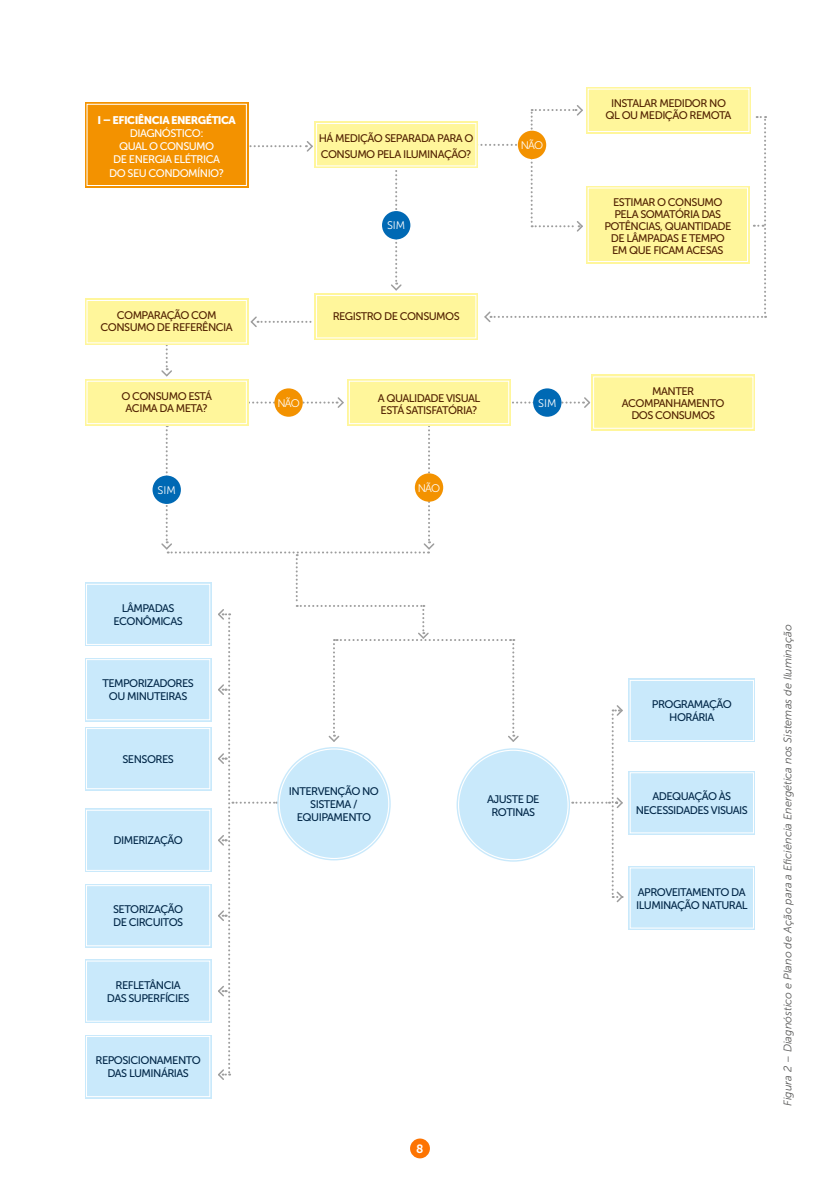
<style>
.page{position:relative;width:840px;height:1191px;background:#fff}
.page>*{position:absolute;margin:0;border:0;box-sizing:border-box;transform-origin:0 0}
.t1{font:12px "Museo Sans 700";color:#fff}
.t2{font:11px/12px "Museo Sans 500";letter-spacing:-.05em;color:#512000;text-align:center}
.t3{font:11px/13.2px "Museo Sans 500";letter-spacing:-.05em;color:#002647;text-align:center}
.t4{font:italic 11px "Museo Sans 300";color:#575756}
.t5{font:11px/13.2px "Museo Sans 500";letter-spacing:-.05em;color:#fff;text-align:center}
.t6{font:11px "Museo Sans 900";letter-spacing:-.05em;color:#fff}
.t7{font:11px "Museo Sans 300";letter-spacing:-.04em;color:#fff}
</style>
<div class="page">
<div style="left:410px;top:1138px;width:19px;height:20px;background:#fd7402;border-radius:50%"></div>
<svg style="left:572px;top:705px;width:51px;height:198px"></svg>
<svg style="left:160px;top:421px;width:359px;height:660px"></svg>
<svg style="left:248px;top:140px;width:65px;height:13px"></svg>
<svg style="left:161px;top:345px;width:11px;height:32px"></svg>
<svg style="left:248px;top:396px;width:96px;height:13px"></svg>
<svg style="left:510px;top:396px;width:80px;height:13px"></svg>
<svg style="left:389px;top:170px;width:14px;height:121px"></svg>
<svg style="left:472px;top:104px;width:293px;height:220px"></svg>
<svg style="left:250px;top:316px;width:62px;height:11px"></svg>
<div style="left:85px;top:582px;width:126px;height:64px;background:#c9e9fb"></div>
<div style="left:86px;top:584px;width:124px;height:61px;border:1px solid #fff"></div>
<div style="left:628px;top:678px;width:126px;height:64px;background:#c9e9fb"></div>
<div style="left:629px;top:680px;width:124px;height:61px;border:1px solid #fff"></div>
<div style="left:628px;top:771px;width:126px;height:63px;background:#c9e9fb"></div>
<div style="left:629px;top:772px;width:124px;height:61px;border:1px solid #fff"></div>
<div style="left:628px;top:866px;width:126px;height:64px;background:#c9e9fb"></div>
<div style="left:629px;top:867px;width:124px;height:61px;border:1px solid #fff"></div>
<div style="left:85px;top:657px;width:126px;height:64px;background:#c9e9fb"></div>
<div style="left:86px;top:659px;width:124px;height:61px;border:1px solid #fff"></div>
<div style="left:85px;top:726px;width:126px;height:64px;background:#c9e9fb"></div>
<div style="left:86px;top:728px;width:124px;height:61px;border:1px solid #fff"></div>
<div style="left:85px;top:808px;width:126px;height:64px;background:#c9e9fb"></div>
<div style="left:86px;top:809px;width:124px;height:62px;border:1px solid #fff"></div>
<div style="left:85px;top:883px;width:126px;height:64px;background:#c9e9fb"></div>
<div style="left:86px;top:885px;width:124px;height:61px;border:1px solid #fff"></div>
<div style="left:85px;top:959px;width:126px;height:64px;background:#c9e9fb"></div>
<div style="left:86px;top:960px;width:124px;height:61px;border:1px solid #fff"></div>
<div style="left:85px;top:1034px;width:126px;height:64px;background:#c9e9fb"></div>
<div style="left:86px;top:1036px;width:124px;height:61px;border:1px solid #fff"></div>
<div style="left:277px;top:747px;width:113px;height:113px;background:#c9e9fb;border-radius:50%"></div>
<div style="left:456px;top:748px;width:113px;height:113px;background:#c9e9fb;border-radius:50%"></div>
<div style="left:85px;top:102px;width:163px;height:85px;background:#f39200"></div>
<div style="left:86px;top:104px;width:161px;height:82px;border:1px solid #fff"></div>
<div style="left:314px;top:122px;width:163px;height:46px;background:#fff69b"></div>
<div style="left:316px;top:123px;width:160px;height:43px;border:1px solid #fff"></div>
<div style="left:85px;top:298px;width:163px;height:47px;background:#fff69b"></div>
<div style="left:86px;top:300px;width:161px;height:43px;border:1px solid #fff"></div>
<div style="left:85px;top:379px;width:163px;height:47px;background:#fff69b"></div>
<div style="left:86px;top:381px;width:161px;height:43px;border:1px solid #fff"></div>
<div style="left:314px;top:294px;width:163px;height:46px;background:#fff69b"></div>
<div style="left:316px;top:295px;width:160px;height:43px;border:1px solid #fff"></div>
<div style="left:347px;top:379px;width:163px;height:47px;background:#fff69b"></div>
<div style="left:348px;top:381px;width:161px;height:43px;border:1px solid #fff"></div>
<div style="left:591px;top:374px;width:163px;height:56px;background:#fff69b"></div>
<div style="left:592px;top:376px;width:161px;height:53px;border:1px solid #fff"></div>
<div style="left:586px;top:186px;width:163px;height:78px;background:#fff69b"></div>
<div style="left:587px;top:187px;width:160px;height:75px;border:1px solid #fff"></div>
<div style="left:586px;top:87px;width:164px;height:47px;background:#fff69b"></div>
<div style="left:587px;top:89px;width:162px;height:43px;border:1px solid #fff"></div>
<div style="left:382px;top:211px;width:28px;height:28px;background:#0069b4;border-radius:50%"></div>
<div style="left:533px;top:388px;width:28px;height:29px;background:#0069b4;border-radius:50%"></div>
<div style="left:152px;top:475px;width:29px;height:29px;background:#0069b4;border-radius:50%"></div>
<div style="left:414px;top:473px;width:29px;height:29px;background:#f39200;border-radius:50%"></div>
<div style="left:517px;top:131px;width:29px;height:28px;background:#f39200;border-radius:50%"></div>
<div style="left:274px;top:388px;width:28px;height:29px;background:#f39200;border-radius:50%"></div>
<p class="t6" style="left:98px;top:114px;width:140px">I – EFICIÊNCIA ENERGÉTICA</p>
<p class="t5" style="left:109px;top:127px;width:116px">DIAGNÓSTICO:<br>QUAL O CONSUMO<br>DE ENERGIA ELÉTRICA<br>DO SEU CONDOMÍNIO?</p>
<p class="t2" style="left:318px;top:130px;width:156px;line-height:16px;text-align:left">HÁ MEDIÇÃO SEPARADA PARA O<br>CONSUMO PELA ILUMINAÇÃO?</p>
<p class="t2" style="left:101px;top:309px;width:134px">COMPARAÇÃO COM<br>CONSUMO DE REFERÊNCIA</p>
<p class="t7" style="left:387px;top:220px;width:20px">SIM</p>
<p class="t2" style="left:332px;top:310px;width:128px">REGISTRO DE CONSUMOS</p>
<p class="t7" style="left:520px;top:139px;width:24px">NÃO</p>
<p class="t2" style="left:605px;top:98px;width:127px">INSTALAR MEDIDOR NO<br>QL OU MEDIÇÃO REMOTA</p>
<p class="t2" style="left:604px;top:197px;width:128px">ESTIMAR O CONSUMO<br>PELA SOMATÓRIA DAS<br>POTÊNCIAS, QUANTIDADE<br>DE LÂMPADAS E TEMPO<br>EM QUE FICAM ACESAS</p>
<p class="t2" style="left:121px;top:390px;width:92px">O CONSUMO ESTÁ<br>ACIMA DA META?</p>
<p class="t7" style="left:277px;top:397px;width:24px">NÃO</p>
<p class="t2" style="left:377px;top:392px;width:104px;text-align:left">A QUALIDADE VISUAL<br>ESTÁ SATISFATÓRIA?</p>
<p class="t2" style="left:621px;top:385px;width:104px">MANTER<br>ACOMPANHAMENTO<br>DOS CONSUMOS</p>
<p class="t7" style="left:538px;top:397px;width:20px">SIM</p>
<p class="t7" style="left:157px;top:484px;width:20px">SIM</p>
<p class="t7" style="left:417px;top:482px;width:24px">NÃO</p>
<p class="t3" style="left:113px;top:601px;width:71px">LÂMPADAS<br>ECONÔMICAS</p>
<p class="t3" style="left:102px;top:677px;width:93px">TEMPORIZADORES<br>OU MINUTEIRAS</p>
<p class="t3" style="left:122px;top:752px;width:53px">SENSORES</p>
<p class="t3" style="left:113px;top:834px;width:71px">DIMERIZAÇÃO</p>
<p class="t3" style="left:113px;top:903px;width:72px;text-align:left">SETORIZAÇÃO<br>DE CIRCUITOS</p>
<p class="t3" style="left:107px;top:978px;width:84px">REFLETÂNCIA<br>DAS SUPERFÍCIES</p>
<p class="t3" style="left:95px;top:1053px;width:107px">REPOSICIONAMENTO<br>DAS LUMINÁRIAS</p>
<p class="t3" style="left:289px;top:784px;width:91px">INTERVENÇÃO NO<br>SISTEMA /<br>EQUIPAMENTO</p>
<p class="t3" style="left:486px;top:792px;width:54px">AJUSTE DE<br>ROTINAS</p>
<p class="t1" style="left:416px;top:1142px;width:9px">8</p>
<p class="t3" style="left:651px;top:697px;width:81px">PROGRAMAÇÃO<br>HORÁRIA</p>
<p class="t3" style="left:635px;top:790px;width:114px">ADEQUAÇÃO ÀS<br>NECESSIDADES VISUAIS</p>
<p class="t3" style="left:635px;top:885px;width:113px;text-align:left">APROVEITAMENTO DA<br>ILUMINAÇÃO NATURAL</p>
<p class="t4" style="left:781px;top:1106px;width:483px;rotate:-90deg">Figura 2 – Diagnóstico e Plano de Ação para a Eficiência Energética nos Sistemas de Iluminação</p>
</div>
